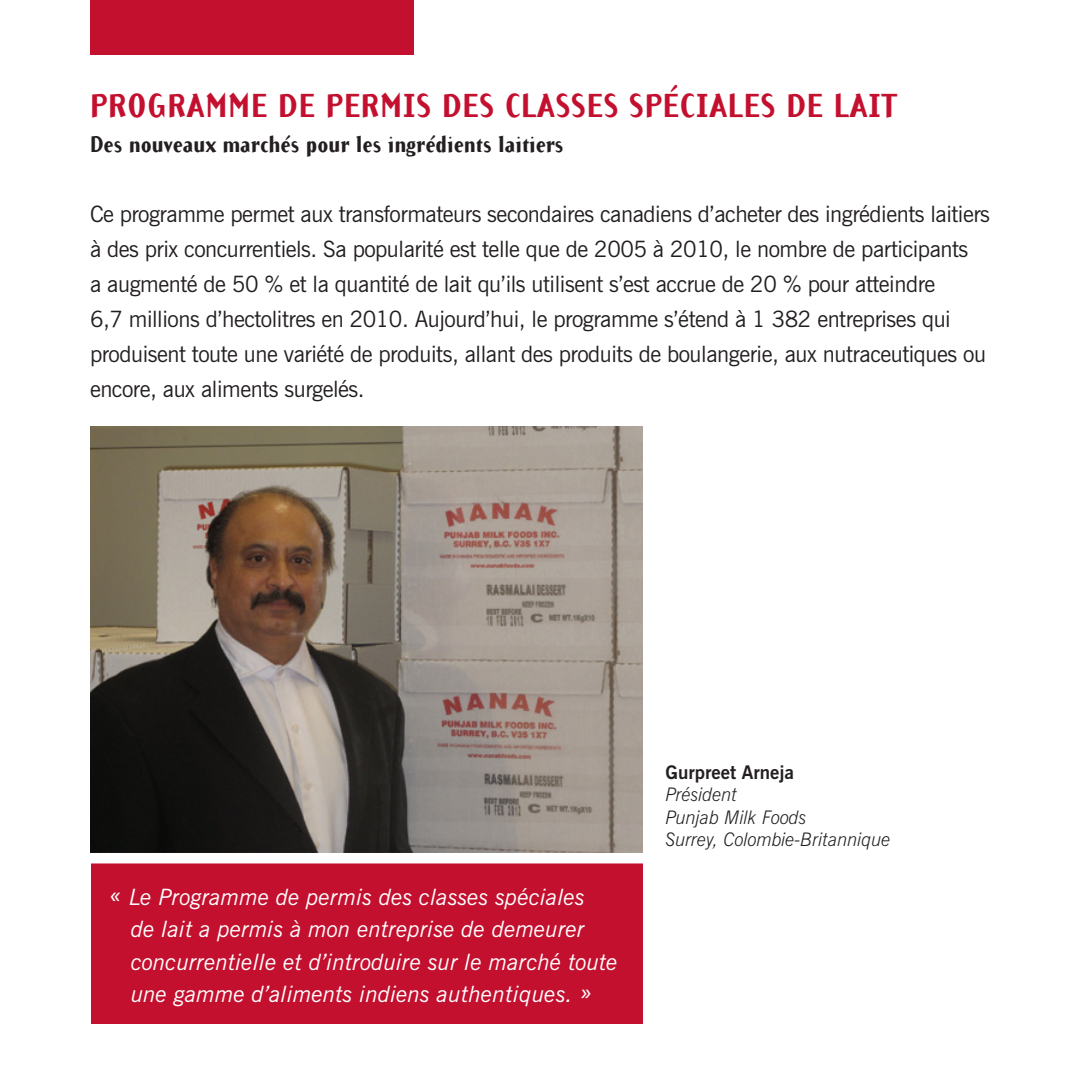
<style>
.page{position:relative;width:1080px;height:1080px;background:#fff}
.page>*{position:absolute;margin:0;border:0;box-sizing:border-box;transform-origin:0 0}
.t1{font:700 32.5px "Arbitrary";letter-spacing:.03em;color:#c3102f}
.t2{font:22.5px/35px "News Gothic BT";letter-spacing:-.02em;color:#231f20}
.t3{font:italic 22.5px/32.5px "News Gothic BT";color:#fff}
.t4{font:700 22.5px "Arbitrary";color:#231f20}
.t5{font:italic 300 18.75px/22.5px "News Gothic BT";color:#231f20}
.t6{font:700 18.75px "News Gothic BT";color:#231f20}
.s1{font-size:27.5px}
</style>
<div class="page">
<img style="left:91px;top:427px;width:551px;height:426px">
<div style="left:90px;top:0;width:324px;height:55px;background:#c3102f"></div>
<div style="left:91px;top:863px;width:551px;height:161px;background:#c3102f"></div>
<h1 class="t1" style="left:90px;top:85px;width:482px">Programme de permis des classes</h1>
<h1 class="t1" style="left:629px;top:85px;width:115px">spéciales</h1>
<h1 class="t1" style="left:786px;top:85px;width:97px">de lait</h1>
<p class="t4" style="left:90px;top:129px;width:475px">Des nouveaux marchés pour les ingrédients laitiers</p>
<p class="t2" style="left:90px;top:196px;width:902px">Ce programme permet aux transformateurs secondaires canadiens d’acheter des ingrédients laitiers à des prix concurrentiels. Sa popularité est telle que de 2005 à 2010, le nombre de participants<br>a augmenté de 50 % et la quantité de lait qu’ils utilisent s’est accrue de 20 % pour atteindre<br>6,7 millions d’hectolitres en 2010. Aujourd’hui, le programme s’étend à 1 382 entreprises qui produisent toute une variété de produits, allant des produits de boulangerie, aux nutraceutiques ou encore, aux aliments surgelés.</p>
<p class="t3" style="left:131px;top:881px;width:488px;text-indent:-22px"><span class="s1">«</span> Le Programme de permis des classes spéciales<br>de lait a permis à mon entreprise de demeurer concurrentielle et d’introduire sur le marché toute une gamme d’aliments indiens authentiques. <span class="s1">»</span></p>
<p class="t6" style="left:666px;top:761px;width:130px">Gurpreet Arneja</p>
<p class="t5" style="left:666px;top:783px;width:226px">Président<br>Punjab Milk Foods<br>Surrey, Colombie-Britannique</p>
</div>
